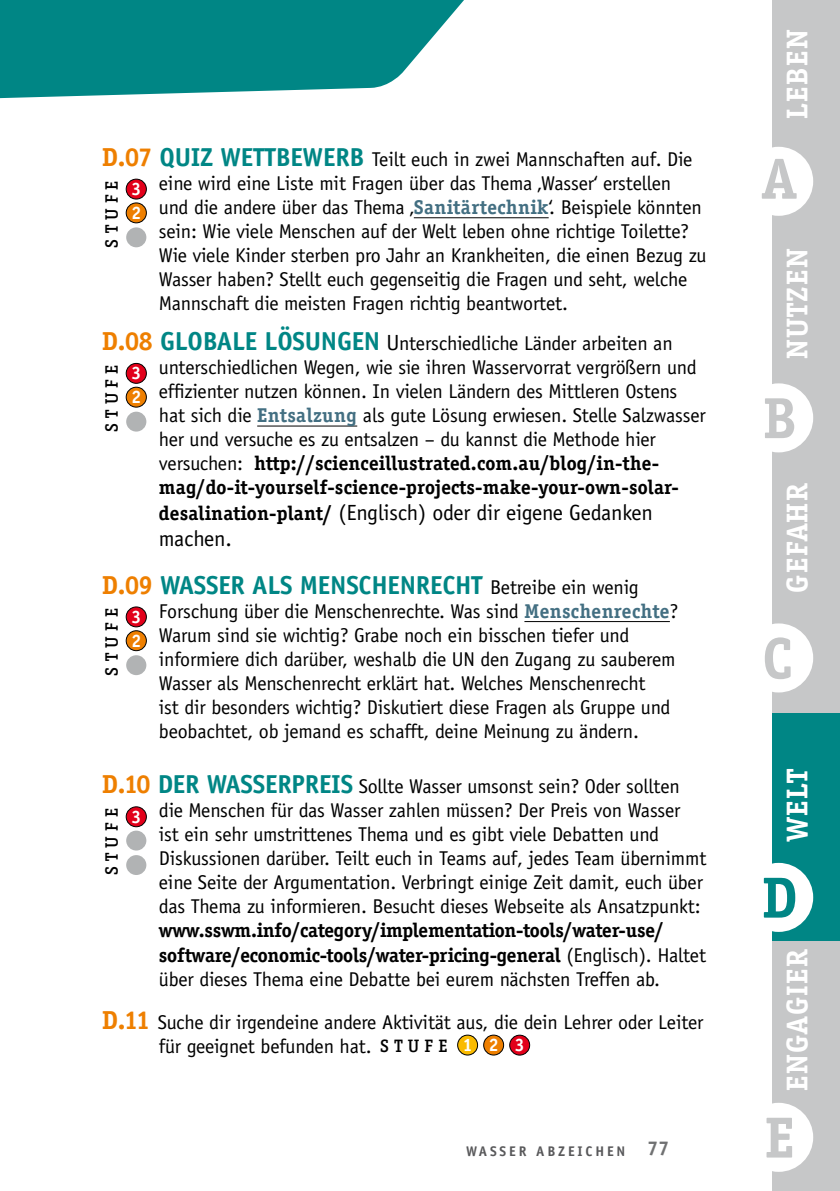
<style>
.page{position:relative;width:840px;height:1191px;background:#fff}
.page>*{position:absolute;margin:0;border:0;box-sizing:border-box;transform-origin:0 0}
.t1{font:700 58px "Officina Ser ITC Std";color:#c6c7c8}
.t2{font:700 58px "Officina Ser ITC Std";color:#008685}
.t3{font:700 30px "Officina Ser ITC Std";letter-spacing:.05em;color:#fff}
.t4{font:700 26px "Officina Sans Std";letter-spacing:-.01em;color:#008685}
.t5{font:22px/26px "Officina Sans Std";letter-spacing:-.01em;color:#000}
.t6{font:20px/24px "Officina Sans Std";letter-spacing:-.01em;color:#000}
.t7{font:700 20px/24px "Officina Ser ITC Std";letter-spacing:.005em;color:#000}
.t8{font:500 18px "Officina Ser ITC Std";letter-spacing:.29em;color:#000}
.t9{font:700 18px/24px "Officina Ser ITC Std";color:#fff}
.t10{font:700 14px "Officina Sans Std";letter-spacing:.2em;color:#58585a}
.s1{font-family:"Officina Ser ITC Std";font-weight:700;font-size:26px;color:#ee7f00}
.s2{font-weight:700;font-size:26px;color:#008685}
.s3{font-family:"Officina Ser ITC Std";font-weight:700;color:#436f82}
.s4{font-size:22px}
.s5{font-family:"Officina Sans Std";font-weight:400}
.s6{font-family:"Officina Ser ITC Std";font-weight:700;font-size:20px}
.s7{font-family:"Officina Ser ITC Std";color:#ee7f00}
.s8{font-weight:400;font-size:20px;color:#000}
.s9{font-family:"Officina Ser ITC Std";font-weight:500;font-size:18px}
.s10{font-family:"Officina Ser ITC Std";font-weight:700;font-size:18px;color:#fff}
.s11{font-size:20px;color:#707172}
</style>
<div class="page">
<div style="left:771px;top:0;width:68px;height:238px;background:#c6c7c8"></div>
<div style="left:743px;top:147px;width:69px;height:69px;background:#fff;border-radius:50%"></div>
<div style="left:771px;top:236px;width:68px;height:252px;background:#c6c7c8"></div>
<div style="left:743px;top:383px;width:69px;height:69px;background:#fff;border-radius:50%"></div>
<div style="left:771px;top:475px;width:68px;height:238px;background:#c6c7c8"></div>
<div style="left:743px;top:623px;width:69px;height:69px;background:#fff;border-radius:50%"></div>
<div style="left:771px;top:713px;width:68px;height:238px;background:#008685"></div>
<div style="left:743px;top:863px;width:69px;height:69px;background:#fff;border-radius:50%"></div>
<div style="left:771px;top:941px;width:68px;height:250px;background:#c6c7c8"></div>
<div style="left:743px;top:1102px;width:69px;height:69px;background:#fff;border-radius:50%"></div>
<svg style="left:0;top:0;width:464px;height:99px;background:#249796"></svg>
<hr style="left:413px;top:217px;width:135px;height:1px;background:#000">
<div style="left:126px;top:227px;width:20px;height:20px;background:#b1b3b4;border-radius:50%"></div>
<div style="left:126px;top:203px;width:20px;height:20px;background:#ee7f00;border-radius:50%"></div>
<div style="left:126px;top:203px;width:20px;height:20px;border:1px solid #000;border-radius:50%"></div>
<div style="left:126px;top:179px;width:20px;height:20px;background:#e2001a;border-radius:50%"></div>
<div style="left:126px;top:179px;width:20px;height:20px;border:1px solid #000;border-radius:50%"></div>
<hr style="left:257px;top:425px;width:100px;height:1px;background:#000">
<div style="left:126px;top:412px;width:20px;height:19px;background:#b1b3b4;border-radius:50%"></div>
<div style="left:126px;top:387px;width:20px;height:20px;background:#ee7f00;border-radius:50%"></div>
<div style="left:126px;top:387px;width:20px;height:20px;border:1px solid #000;border-radius:50%"></div>
<div style="left:126px;top:363px;width:20px;height:20px;background:#e2001a;border-radius:50%"></div>
<div style="left:126px;top:363px;width:20px;height:20px;border:1px solid #000;border-radius:50%"></div>
<hr style="left:524px;top:621px;width:145px;height:1px;background:#000">
<div style="left:126px;top:655px;width:20px;height:20px;background:#b1b3b4;border-radius:50%"></div>
<div style="left:126px;top:631px;width:20px;height:19px;background:#ee7f00;border-radius:50%"></div>
<div style="left:126px;top:630px;width:20px;height:21px;border:1px solid #000;border-radius:50%"></div>
<div style="left:126px;top:607px;width:20px;height:20px;background:#e2001a;border-radius:50%"></div>
<div style="left:126px;top:607px;width:20px;height:20px;border:1px solid #000;border-radius:50%"></div>
<div style="left:126px;top:855px;width:20px;height:20px;background:#b1b3b4;border-radius:50%"></div>
<div style="left:126px;top:830px;width:20px;height:20px;background:#b1b3b4;border-radius:50%"></div>
<div style="left:126px;top:807px;width:20px;height:19px;background:#e2001a;border-radius:50%"></div>
<div style="left:126px;top:806px;width:20px;height:21px;border:1px solid #000;border-radius:50%"></div>
<div style="left:509px;top:1035px;width:20px;height:20px;background:#e2001a;border-radius:50%"></div>
<div style="left:509px;top:1035px;width:20px;height:20px;border:1px solid #000;border-radius:50%"></div>
<div style="left:483px;top:1035px;width:20px;height:20px;background:#ee7f00;border-radius:50%"></div>
<div style="left:483px;top:1035px;width:20px;height:20px;border:1px solid #000;border-radius:50%"></div>
<div style="left:457px;top:1035px;width:20px;height:20px;background:#fabb00;border-radius:50%"></div>
<div style="left:457px;top:1035px;width:20px;height:20px;border:1px solid #000;border-radius:50%"></div>
<p class="t6" style="left:159px;top:147px;width:549px;text-indent:-57px"><span class="s1">D.07</span> <span class="s2">QUIZ WETTBEWERB</span> Teilt euch in zwei Mannschaften auf. Die eine wird eine Liste mit Fragen über das Thema ‚Wasser‘ erstellen<br>und die andere über das Thema ‚<span class="s3">Sanitärtechnik</span>‘. Beispiele könnten sein: Wie viele Menschen auf der Welt leben ohne richtige Toilette?<br>Wie viele Kinder sterben pro Jahr an Krankheiten, die einen Bezug zu Wasser haben? Stellt euch gegenseitig die Fragen und seht, welche Mannschaft die meisten Fragen richtig beantwortet.</p>
<p class="t8" style="left:101px;top:248px;width:69px;rotate:-90deg">Stufe</p>
<p class="t9" style="left:131px;top:177px;width:11px">3<br>2</p>
<p class="t6" style="left:159px;top:331px;width:548px;text-indent:-57px"><span class="s1">D.08</span> <span class="s2">GLOBALE LÖSUNGEN</span> <span class="s4">U</span>nterschiedliche Länder arbeiten an unterschiedlichen Wegen, wie sie ihren Wasservorrat vergrößern und effizienter nutzen können. In vielen Ländern des Mittleren Ostens hat sich die <span class="s3">Entsalzung</span> als gute Lösung erwiesen. Stelle Salzwasser her und versuche es zu entsalzen – du kannst die Methode hier</p>
<p class="t7" style="left:159px;top:451px;width:521px"><span class="s5">versuchen:</span> http://scienceillustrated.com.au/blog/in-the&shy;mag/do-it-yourself-science-projects-make-your-own-solar-</p>
<p class="t5" style="left:159px;top:499px;width:495px"><span class="s6">desalination-plant/</span> (Englisch) oder dir eigene Gedanken machen.</p>
<p class="t8" style="left:101px;top:432px;width:69px;rotate:-90deg">Stufe</p>
<p class="t9" style="left:131px;top:361px;width:11px">3<br>2</p>
<h3 class="t4" style="left:102px;top:568px;width:537px"><span class="s7">D.09</span> WASSER ALS MENSCH ENRECHT <span class="s8">Betreibe ein wenig</span></h3>
<p class="t6" style="left:159px;top:599px;width:520px">Forschung über die Menschenrechte. Was sind <span class="s3">Menschenrechte</span>?<br>Warum sind sie wichtig? Grabe noch ein bisschen tiefer und informiere dich darüber, weshalb die UN den Zugang zu sauberem Wasser als Menschenrecht erklärt hat. Welches Menschenrecht<br>ist dir besonders wichtig? Diskutiert diese Fragen als Gruppe und beobachtet, ob jemand es schafft, deine Meinung zu ändern.</p>
<p class="t8" style="left:101px;top:675px;width:69px;rotate:-90deg">Stufe</p>
<p class="t9" style="left:131px;top:604px;width:11px">3<br>2</p>
<p class="t6" style="left:159px;top:774px;width:548px;text-indent:-57px"><span class="s1">D.10</span> <span class="s2">DER WASSERPREIS</span> Sollte Wasser umsonst sein? Oder sollten die Menschen für das Wasser zahlen müssen? Der Preis von Wasser<br>ist ein sehr umstrittenes Thema und es gibt viele Debatten und Diskussionen darüber. Teilt euch in Teams auf, jedes Team übernimmt eine Seite der Argumentation. Verbringt einige Zeit damit, euch über das Thema zu informieren. Besucht dieses Webseite als Ansatzpunkt:</p>
<p class="t7" style="left:159px;top:918px;width:548px">www.sswm.info/category/implementation-tools/water-use/ software/economic-tools/water-pricing-general <span class="s5">(Englisch). Haltet</span></p>
<p class="t6" style="left:159px;top:966px;width:502px">über dieses Thema eine Debatte bei eurem nächsten Treffen ab.</p>
<p class="t8" style="left:101px;top:875px;width:69px;rotate:-90deg">Stufe</p>
<p class="t9" style="left:131px;top:804px;width:11px">3</p>
<p class="t6" style="left:159px;top:1010px;width:546px;text-indent:-57px"><span class="s1">D.11</span> Suche dir irgendeine andere Aktivität aus, die dein Lehrer oder Leiter für geeignet befunden hat. <span class="s9">S t u f e</span> <span class="s10">1 2 3</span></p>
<p class="t10" style="left:465px;top:1142px;width:205px">WASSER ABZEICHEN <span class="s11">77</span></p>
<h2 class="t3" style="left:778px;top:119px;width:91px;rotate:-90deg">Leben</h2>
<h1 class="t1" style="left:762px;top:143px;width:35px">a</h1>
<h2 class="t3" style="left:778px;top:359px;width:112px;rotate:-90deg">nutzen</h2>
<h1 class="t1" style="left:762px;top:383px;width:31px">B</h1>
<h2 class="t3" style="left:778px;top:592px;width:111px;rotate:-90deg">Gefahr</h2>
<h1 class="t1" style="left:762px;top:623px;width:31px">C</h1>
<h2 class="t3" style="left:778px;top:841px;width:74px;rotate:-90deg">Welt</h2>
<h1 class="t2" style="left:761px;top:862px;width:37px">D</h1>
<h2 class="t3" style="left:778px;top:1091px;width:144px;rotate:-90deg">Engagier</h2>
<h1 class="t1" style="left:764px;top:1102px;width:27px">E</h1>
</div>
